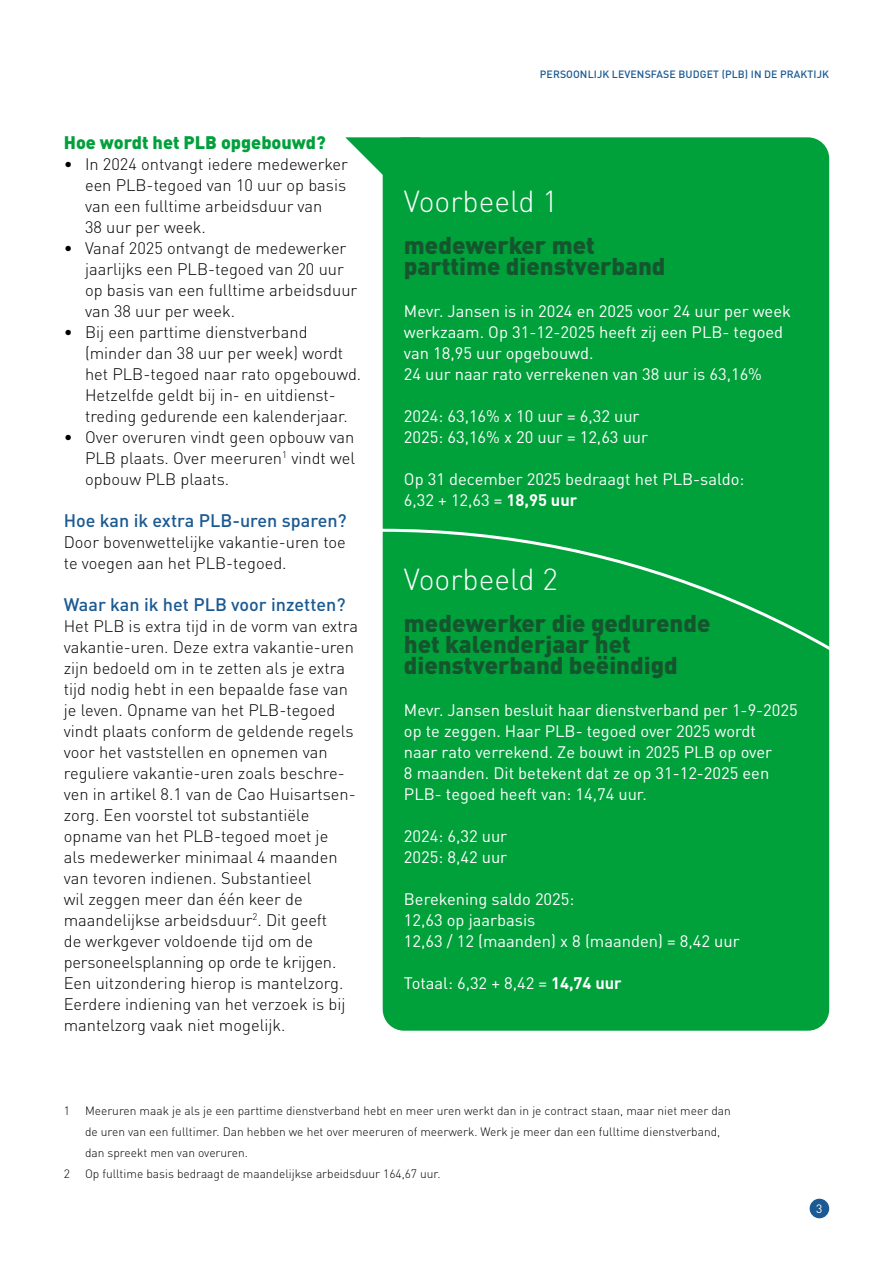
<style>
.page{position:relative;width:893px;height:1263px;background:#fff}
.page>*{position:absolute;margin:0;border:0;box-sizing:border-box;transform-origin:0 0}
.t1{font:300 30px "DINOT";color:#fff}
.t2{font:900 24px "DINOT";color:#15552d}
.tussenkop{font:500 18px "DINOT";color:#1b5a92}
.tussenkop-2{font:900 18px "DINOT";color:#00a03b}
.t3{font:300 16.5px/21px "DINOT";color:#000}
.t4{font:16.5px/21px "DINOT";color:#fff}
.t5{font:300 12px/21px "DINOT";color:#000}
.t6{font:12px "DINOT";color:#fff}
.t7{font:500 10.5px "DINOT";letter-spacing:.01em;color:#1b5a92}
.s1{font-weight:700}
</style>
<div class="page">
<div style="left:383px;top:137px;width:446px;height:894px;background:#00a03b;border-radius:21px"></div>
<svg style="left:345px;top:137px;width:75px;height:54px"></svg>
<svg style="left:382px;top:529px;width:448px;height:690px"></svg>
<p class="tussenkop-2" style="left:64px;top:130px;width:263px">Hoe wordt het PLB opgebouwd?</p>
<p class="t3" style="left:85px;top:153px;width:264px;text-indent:-21px">• In 2024 ontvangt iedere medewerker een PLB-tegoed van 10 uur op basis van een fulltime arbeidsduur van<br>38 uur per week.</p>
<p class="t3" style="left:85px;top:237px;width:274px;text-indent:-21px">• Vanaf 2025 ontvangt de medewerker jaarlijks een PLB-tegoed van 20 uur op basis van een fulltime arbeidsduur van 38 uur per week.</p>
<p class="t3" style="left:85px;top:321px;width:278px;text-indent:-21px">• Bij een parttime dienstverband (minder dan 38 uur per week) wordt het PLB-tegoed naar rato opgebouwd.<br>Hetzelfde geldt bij in- en uitdienst&shy;treding gedurende een kalenderjaar.</p>
<p class="t3" style="left:85px;top:426px;width:272px;text-align:justify;text-indent:-21px">• Over overuren vindt geen opbouw van PLB plaats. Over meeruren<sup>1</sup> vindt wel opbouw PLB plaats.</p>
<p class="tussenkop" style="left:64px;top:509px;width:285px">Hoe kan ik extra PLB-uren sparen?</p>
<p class="t3" style="left:64px;top:531px;width:284px">Door bovenwettelijke vakantie-uren toe te voegen aan het PLB-tegoed.</p>
<p class="tussenkop" style="left:64px;top:593px;width:283px">Waar kan ik het PLB voor inzetten?</p>
<p class="t3" style="left:64px;top:615px;width:296px">Het PLB is extra tijd in de vorm van extra vakantie-uren. Deze extra vakantie-uren zijn bedoeld om in te zetten als je extra tijd nodig hebt in een bepaalde fase van je leven. Opname van het PLB-tegoed vindt plaats conform de geldende regels voor het vaststellen en opnemen van</p>
<p class="t3" style="left:64px;top:762px;width:294px">reguliere vakantie-uren zoals beschre&shy;ven in artikel 8.1 van de Cao Huisartsen-</p>
<p class="t3" style="left:64px;top:804px;width:247px">zorg. Een voorstel tot substantiële</p>
<p class="t3" style="left:64px;top:825px;width:266px">opname van het PLB-tegoed moet je</p>
<p class="t3" style="left:64px;top:846px;width:275px">als medewerker minimaal 4 maanden van tevoren indienen. Substantieel</p>
<p class="t3" style="left:64px;top:888px;width:240px">wil zeggen meer dan één keer de</p>
<p class="t3" style="left:64px;top:909px;width:265px">maandelijkse arbeidsduur<sup>2</sup>. Dit geeft</p>
<p class="t3" style="left:64px;top:930px;width:251px">de werkgever voldoende tijd om de</p>
<p class="t3" style="left:64px;top:951px;width:283px">personeelsplanning op orde te krijgen.<br>Een uitzondering hierop is mantelzorg.<br>Eerdere indiening van het verzoek is bij mantelzorg vaak niet mogelijk.</p>
<p class="t7" style="left:540px;top:68px;width:291px">PERSOONLIJK LEVENSFASE BUDGET (PLB) IN DE PRAKTIJK</p>
<p class="t1" style="left:404px;top:182px;width:155px">Voorbeeld 1</p>
<p class="t2" style="left:404px;top:229px;width:192px">medewerker met</p>
<p class="t2" style="left:404px;top:250px;width:263px">parttime dienstverband</p>
<p class="t4" style="left:404px;top:300px;width:388px">Mevr. Jansen is in 2024 en 2025 voor 24 uur per week werkzaam. Op 31-12-2025 heeft zij een PLB- tegoed van 18,95 uur opgebouwd.</p>
<p class="t4" style="left:404px;top:363px;width:360px">24 uur naar rato verrekenen van 38 uur is 63,16%</p>
<p class="t4" style="left:404px;top:405px;width:237px">2024: 63,16% x 10 uur = 6,32 uur</p>
<p class="t4" style="left:404px;top:426px;width:246px">2025: 63,16% x 20 uur = 12,63 uur</p>
<p class="t4" style="left:404px;top:468px;width:342px">Op 31 december 2025 bedraagt het PLB-saldo:</p>
<p class="t4" style="left:404px;top:489px;width:175px">6,32 + 12,63 = <span class="s1">18,95 uur</span></p>
<p class="t1" style="left:404px;top:560px;width:155px">Voorbeeld 2</p>
<p class="t2" style="left:404px;top:607px;width:308px">medewerker die gedurende</p>
<p class="t2" style="left:404px;top:628px;width:228px">het kalenderjaar het</p>
<p class="t2" style="left:404px;top:649px;width:275px">dienstverband beëindigd</p>
<p class="t4" style="left:404px;top:699px;width:395px">Mevr. Jansen besluit haar dienstverband per 1-9-2025 op te zeggen. Haar PLB- tegoed over 2025 wordt</p>
<p class="t4" style="left:404px;top:741px;width:370px">naar rato verrekend. Ze bouwt in 2025 PLB op over</p>
<p class="t4" style="left:404px;top:762px;width:367px">8 maanden. Dit betekent dat ze op 31-12-2025 een<br>PLB- tegoed heeft van: 14,74 uur.</p>
<p class="t4" style="left:404px;top:825px;width:105px">2024: 6,32 uur</p>
<p class="t4" style="left:404px;top:846px;width:105px">2025: 8,42 uur</p>
<p class="t4" style="left:404px;top:888px;width:172px">Berekening saldo 2025:</p>
<p class="t4" style="left:404px;top:909px;width:133px">12,63 op jaarbasis</p>
<p class="t4" style="left:404px;top:930px;width:337px">12,63 / 12 (maanden) x 8 (maanden) = 8,42 uur</p>
<p class="t4" style="left:404px;top:972px;width:219px">Totaal: 6,32 + 8,42 = <span class="s1">14,74 uur</span></p>
<p class="t5" style="left:64px;top:1100px;width:8px">1</p>
<p class="t5" style="left:85px;top:1100px;width:647px">Meeruren maak je als je een parttime dienstverband hebt en meer uren werkt dan in je contract staan, maar niet meer dan de uren van een fulltimer. Dan hebben we het over meeruren of meerwerk. Werk je meer dan een fulltime dienstverband,</p>
<p class="t5" style="left:85px;top:1142px;width:164px">dan spreekt men van overuren.</p>
<p class="t5" style="left:64px;top:1163px;width:8px">2</p>
<p class="t5" style="left:85px;top:1163px;width:357px">Op fulltime basis bedraagt de maandelijkse arbeidsduur 164,67 uur.</p>
<p class="t6" style="left:816px;top:1201px;width:8px">3</p>
</div>
